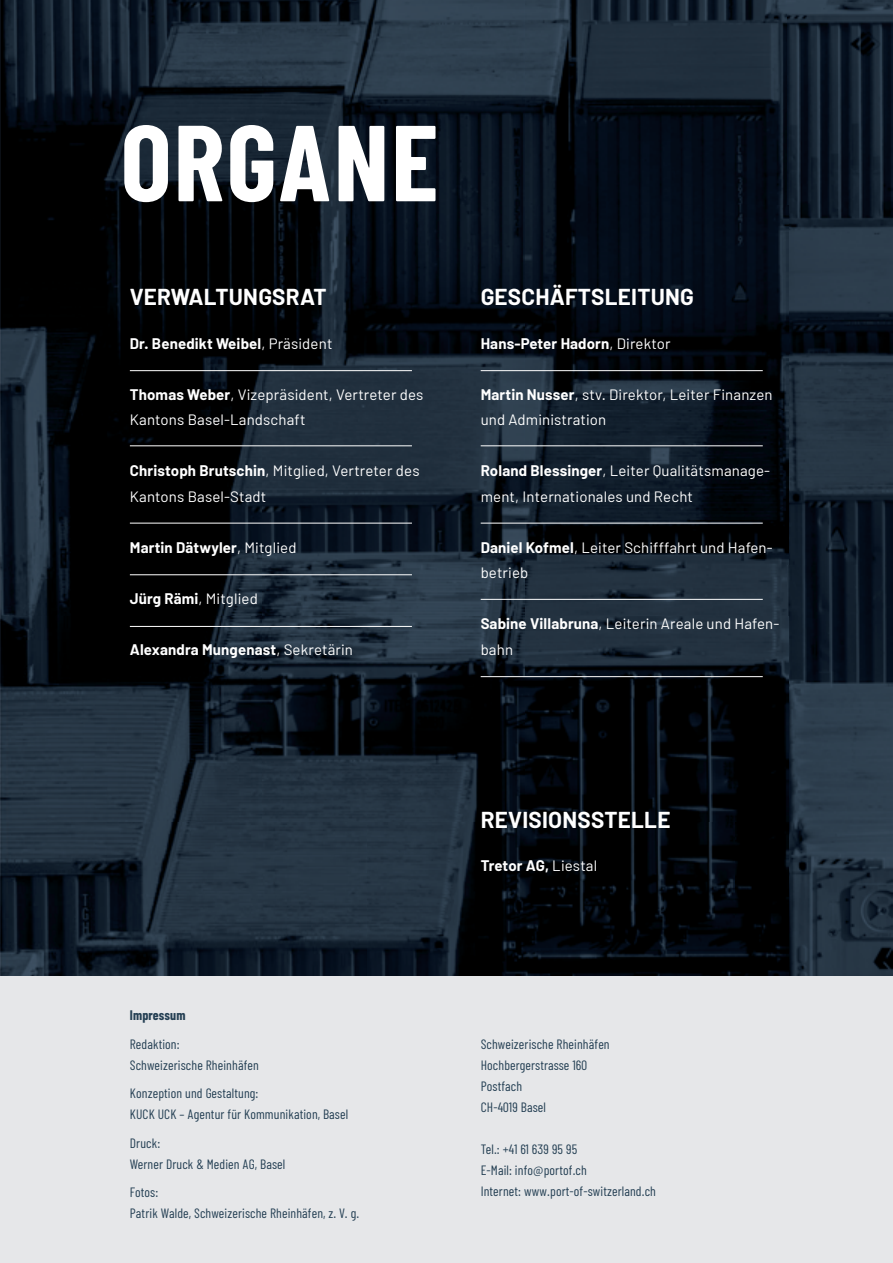
<style>
.page{position:relative;width:893px;height:1263px;background:#fff}
.page>*{position:absolute;margin:0;border:0;box-sizing:border-box;transform-origin:0 0}
.t1{font:700 107.7px "Barlow Condensed";letter-spacing:.02em;color:#fff}
.t2{font:700 22.5px "Barlow";letter-spacing:.01em;color:#fff}
.t3{font:15px/25.5px "Barlow";letter-spacing:.01em;color:#fff}
.t4{font:700 15px "Barlow";letter-spacing:.01em;color:#fff}
.t5{font:13.5px/21px "Barlow Condensed";letter-spacing:.01em;color:#254054}
.t6{font:700 13.5px "Barlow Condensed";letter-spacing:.01em;color:#254054}
.s1{font-weight:400}
.s2{font-weight:700}
</style>
<div class="page">
<img style="left:0;top:0;width:893px;height:977px">
<hr style="left:130px;top:370px;width:282px;height:1px;background:#fff">
<hr style="left:481px;top:370px;width:282px;height:1px;background:#fff">
<hr style="left:130px;top:445px;width:282px;height:1px;background:#fff">
<hr style="left:481px;top:445px;width:282px;height:1px;background:#fff">
<hr style="left:130px;top:523px;width:282px;height:1px;background:#fff">
<hr style="left:481px;top:523px;width:282px;height:1px;background:#fff">
<hr style="left:130px;top:574px;width:282px;height:1px;background:#fff">
<hr style="left:481px;top:599px;width:282px;height:1px;background:#fff">
<hr style="left:130px;top:626px;width:282px;height:1px;background:#fff">
<hr style="left:481px;top:676px;width:282px;height:1px;background:#fff">
<div style="left:0;top:977px;width:893px;height:286px;background:#e6e7e9"></div>
<h1 class="t1" style="left:121px;top:96px;width:319px">ORGANE</h1>
<h2 class="t2" style="left:130px;top:283px;width:198px">VERWALTUNGSRAT</h2>
<p class="t4" style="left:130px;top:334px;width:204px">Dr. Benedikt Weibel<span class="s1">, Präsident</span></p>
<p class="t3" style="left:130px;top:381px;width:295px"><span class="s2">Thomas Weber</span>, Vizepräsident, Vertreter des<br>Kantons Basel-Landschaft</p>
<p class="t3" style="left:130px;top:458px;width:291px"><span class="s2">Christoph Brutschin</span>, Mitglied, Vertreter des<br>Kantons Basel-Stadt</p>
<p class="t4" style="left:130px;top:538px;width:168px">Martin Dätwyler<span class="s1">, Mitglied</span></p>
<p class="t3" style="left:130px;top:585px;width:130px"><span class="s2">Jürg Rämi</span>, Mitglied</p>
<p class="t4" style="left:130px;top:640px;width:225px">Alexandra Mungenast<span class="s1">, Sekretärin</span></p>
<h2 class="t2" style="left:481px;top:283px;width:215px">GESCHÄFTSLEITUNG</h2>
<p class="t4" style="left:481px;top:334px;width:191px">Hans-Peter Hadorn<span class="s1">, Direktor</span></p>
<p class="t3" style="left:481px;top:381px;width:293px"><span class="s2">Martin Nusser</span>, stv. Direktor, Leiter Finanzen und Administration</p>
<p class="t3" style="left:481px;top:458px;width:291px"><span class="s2">Roland Blessinger</span>, Leiter Qualitätsmanage&shy;ment, Internationales und Recht</p>
<p class="t3" style="left:481px;top:534px;width:294px"><span class="s2">Daniel Kofmel</span>, Leiter Schifffahrt und Hafen&shy;betrieb</p>
<p class="t3" style="left:481px;top:611px;width:300px"><span class="s2">Sabine Villabruna</span>, Leiterin Areale und Hafen&shy;bahn</p>
<p class="t6" style="left:130px;top:1007px;width:57px">Impressum</p>
<p class="t5" style="left:130px;top:1033px;width:131px">Redaktion:<br>Schweizerische Rheinhäfen</p>
<p class="t5" style="left:130px;top:1082px;width:220px">Konzeption und Gestaltung:<br>KUCK UCK – Agentur für Kommunikation, Basel</p>
<p class="t5" style="left:130px;top:1132px;width:157px">Druck:<br>Werner Druck &amp; Medien AG, Basel</p>
<p class="t5" style="left:130px;top:1181px;width:231px">Fotos:<br>Patrik Walde, Schweizerische Rheinhäfen, z. V. g.</p>
<h2 class="t2" style="left:481px;top:805px;width:191px">REVISIONSSTELLE</h2>
<p class="t4" style="left:481px;top:856px;width:118px">Tretor AG, <span class="s1">Liestal</span></p>
<p class="t5" style="left:481px;top:1033px;width:131px">Schweizerische Rheinhäfen<br>Hochbergerstrasse 160<br>Postfach<br>CH-4019 Basel</p>
<p class="t5" style="left:481px;top:1138px;width:177px">Tel.: +41 61 639 95 95<br>E-Mail: info@portof.ch<br>Internet: www.port-of-switzerland.ch</p>
</div>
